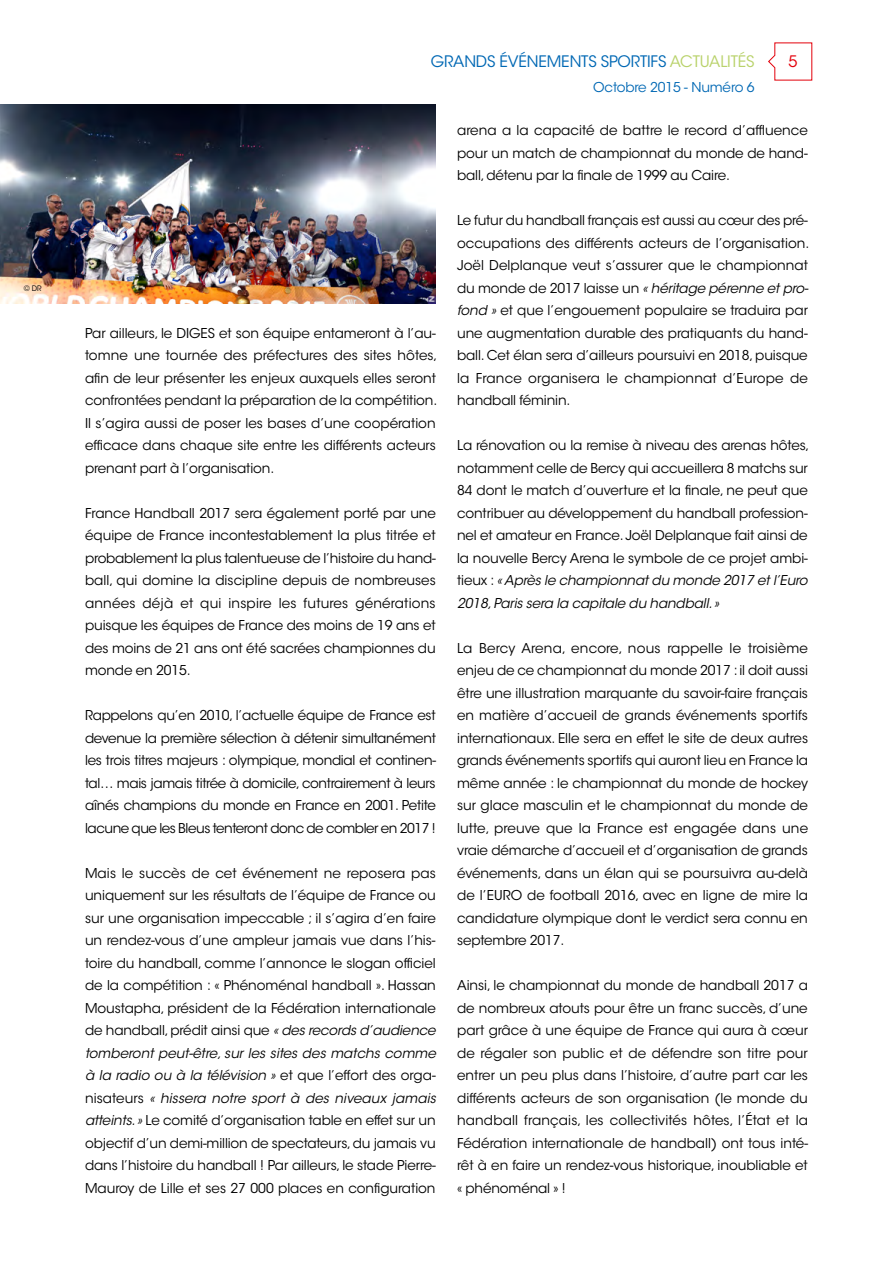
<style>
.page{position:relative;width:893px;height:1263px;background:#fff}
.page>*{position:absolute;margin:0;border:0;box-sizing:border-box;transform-origin:0 0}
.t1{font:15.75px "ITC Avant Garde Std";letter-spacing:-.01em;color:#0068b4}
.t2{font:15.75px "ITC Avant Garde Std";color:#e3000b}
.t3{font:13.5px/22.5px "ITC Avant Garde Std";letter-spacing:-.005em;color:#000;text-align:justify}
.t4{font:13.5px "ITC Avant Garde Std";letter-spacing:-.01em;color:#0068b4}
.t5{font:7.5px "ITC Avant Garde Std";color:#000}
.s1{color:#b9d26b}
.s2{font-style:italic}
</style>
<div class="page">
<svg style="left:768px;top:42px;width:45px;height:39px"></svg>
<img style="left:0;top:105px;width:436px;height:198px">
<p class="t5" style="left:24px;top:284px;width:14px">© DR</p>
<p class="t1" style="left:431px;top:52px;width:304px">Grands événements sportifs <span class="s1">ACTUALITÉS</span></p>
<p class="t2" style="left:788px;top:52px;width:11px">5</p>
<p class="t4" style="left:593px;top:79px;width:163px">Octobre 2015 - Numéro 6</p>
<p class="t3" style="left:85px;top:322px;width:354px;text-align:left">Par ailleurs, le DIGES et son équipe entameront à l’au&shy;tomne une tournée des préfectures des sites hôtes, afin de leur présenter les enjeux auxquels elles seront confrontées pendant la préparation de la compétition.<br>Il s’agira aussi de poser les bases d’une coopération efficace dans chaque site entre les différents acteurs prenant part à l’organisation.</p>
<p class="t3" style="left:85px;top:502px;width:352px">France Handball 2017 sera également porté par une équipe de France incontestablement la plus titrée et probablement la plus talentueuse de l’histoire du hand&shy;ball, qui domine la discipline depuis de nombreuses années déjà et qui inspire les futures générations puisque les équipes de France des moins de 19 ans et des moins de 21 ans ont été sacrées championnes du monde en 2015.</p>
<p class="t3" style="left:85px;top:704px;width:352px">Rappelons qu’en 2010, l’actuelle équipe de France est devenue la première sélection à détenir simultanément les trois titres majeurs : olympique, mondial et continen&shy;tal… mais jamais titrée à domicile, contrairement à leurs aînés champions du monde en France en 2001. Petite lacune que les Bleus tenteront donc de combler en 2017 !</p>
<p class="t3" style="left:85px;top:862px;width:352px">Mais le succès de cet événement ne reposera pas uniquement sur les résultats de l’équipe de France ou sur une organisation impeccable ; il s’agira d’en faire un rendez-vous d’une ampleur jamais vue dans l’his&shy;toire du handball, comme l’annonce le slogan officiel de la compétition : « Phénoménal handball ». Hassan Moustapha, président de la Fédération internationale de handball, prédit ainsi que <span class="s2">« des records d’audience tomberont peut-être, sur les sites des matchs comme à la radio ou à la télévision »</span> et que l’effort des orga&shy;nisateurs <span class="s2">« hissera notre sport à des niveaux jamais atteints. »</span> Le comité d’organisation table en effet sur un objectif d’un demi-million de spectateurs, du jamais vu dans l’histoire du handball ! Par ailleurs, le stade Pierre-Mauroy de Lille et ses 27 000 places en configuration</p>
<p class="t3" style="left:457px;top:119px;width:352px">arena a la capacité de battre le record d’affluence pour un match de championnat du monde de hand&shy;ball, détenu par la finale de 1999 au Caire.</p>
<p class="t3" style="left:457px;top:209px;width:354px;text-align:left">Le futur du handball français est aussi au cœur des pré&shy;occupations des différents acteurs de l’organisation.<br>Joël Delplanque veut s’assurer que le championnat du monde de 2017 laisse un <span class="s2">« héritage pérenne et pro&shy;fond »</span> et que l’engouement populaire se traduira par une augmentation durable des pratiquants du hand&shy;ball. Cet élan sera d’ailleurs poursuivi en 2018, puisque la France organisera le championnat d’Europe de handball féminin.</p>
<p class="t3" style="left:457px;top:434px;width:354px;text-align:left">La rénovation ou la remise à niveau des arenas hôtes, notamment celle de Bercy qui accueillera 8 matchs sur 84 dont le match d’ouverture et la finale, ne peut que contribuer au développement du handball profession&shy;nel et amateur en France. Joël Delplanque fait ainsi de la nouvelle Bercy Arena le symbole de ce projet ambi&shy;tieux : <span class="s2">« Après le championnat du monde 2017 et l’Euro 2018, Paris sera la capitale du handball. »</span></p>
<p class="t3" style="left:457px;top:637px;width:352px">La Bercy Arena, encore, nous rappelle le troisième enjeu de ce championnat du monde 2017 : il doit aussi être une illustration marquante du savoir-faire français en matière d’accueil de grands événements sportifs internationaux. Elle sera en effet le site de deux autres grands événements sportifs qui auront lieu en France la même année : le championnat du monde de hockey sur glace masculin et le championnat du monde de lutte, preuve que la France est engagée dans une vraie démarche d’accueil et d’organisation de grands événements, dans un élan qui se poursuivra au-delà de l’EURO de football 2016, avec en ligne de mire la candidature olympique dont le verdict sera connu en septembre 2017.</p>
<p class="t3" style="left:457px;top:974px;width:352px">Ainsi, le championnat du monde de handball 2017 a de nombreux atouts pour être un franc succès, d’une part grâce à une équipe de France qui aura à cœur de régaler son public et de défendre son titre pour entrer un peu plus dans l’histoire, d’autre part car les différents acteurs de son organisation (le monde du handball français, les collectivités hôtes, l’État et la Fédération internationale de handball) ont tous inté&shy;rêt à en faire un rendez-vous historique, inoubliable et « phénoménal » !</p>
</div>
